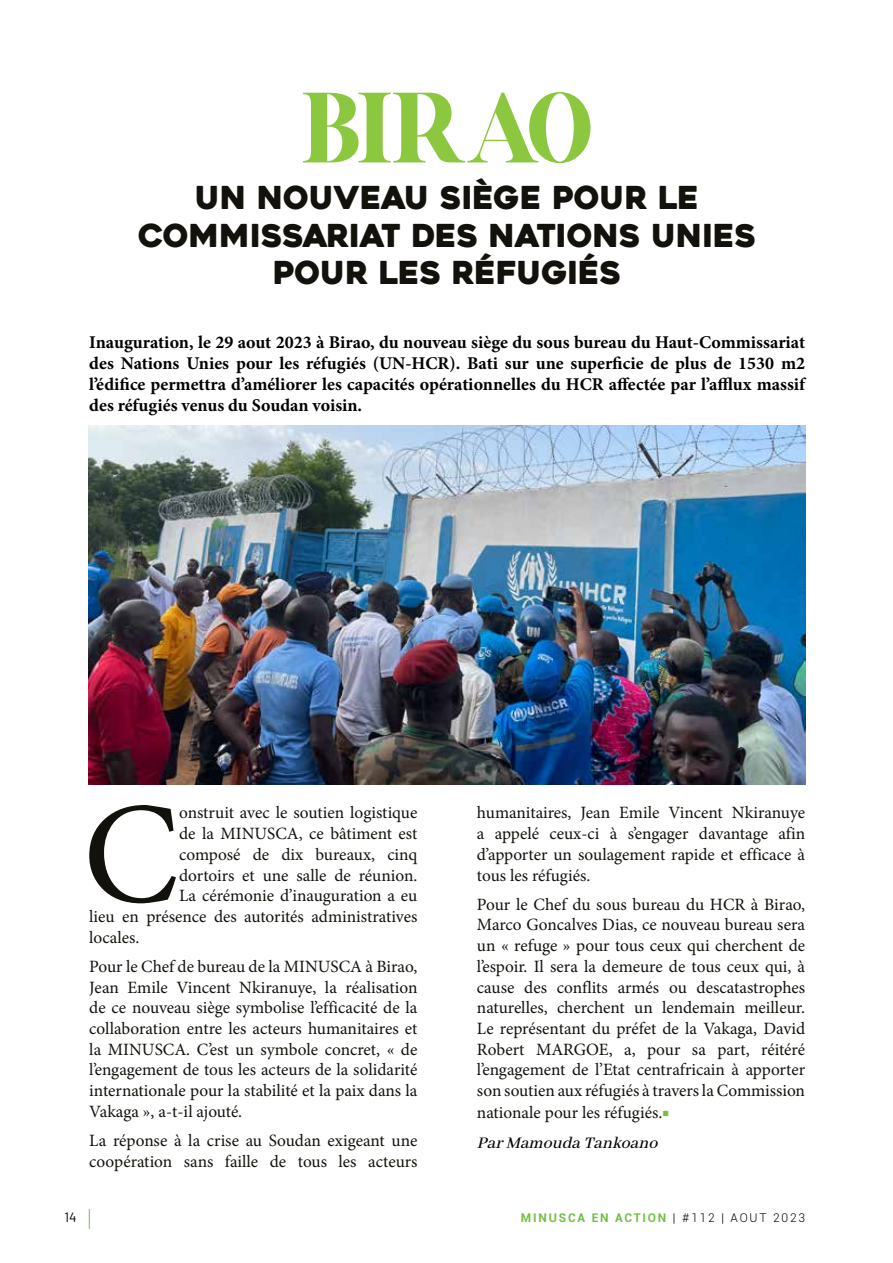
<style>
.page{position:relative;width:893px;height:1263px;background:#fff}
.page>*{position:absolute;margin:0;border:0;box-sizing:border-box;transform-origin:0 0}
.t1{font:144.6px "Mignon";color:#12110c}
.t2{font:90px "AL Nevrada Personal Use Only";color:#8cc740}
.t3{font:31.5px/37.8px "Heavitas";color:#12110c;text-align:center}
.t4{font:700 18px/21px "Mignon";color:#000;text-align:justify}
.t5{font:italic 500 18px "Abhaya Libre";color:#000}
.t6{font:17.25px/20.7px "Mignon";color:#12110c;text-align:justify}
.t7{font:13.5px "Barlow";color:#000}
.t8{font:700 12px "Roboto";letter-spacing:.15em;color:#72bf44}
.s1{font-family:"Minion Pro";font-size:18px;color:#72bf44}
.s2{font-weight:300;color:#000}
</style>
<div class="page">
<svg style="left:89px;top:1209px;width:1px;height:20px"></svg>
<img style="left:89px;top:425px;width:716px;height:359px">
<h2 class="t2" style="left:303px;top:79px;width:290px">BIRAO</h2>
<h3 class="t3" style="left:138px;top:179px;width:619px">UN NOUVEAU SIÈGE POUR LE<br>COMMISSARIAT DES NATIONS UNIES<br>POUR LES RÉFUGIÉS</h3>
<p class="t4" style="left:89px;top:331px;width:717px">Inauguration, le 29 aout 2023 à Birao, du nouveau siège du sous bureau du Haut-Commissariat des Nations Unies pour les réfugiés (UN-HCR). Bati sur une superficie de plus de 1530 m2 l’édifice permettra d’améliorer les capacités opérationnelles du HCR affectée par l’afflux massif des réfugiés venus du Soudan voisin.</p>
<h1 class="t1" style="left:83px;top:758px;width:98px">C</h1>
<p class="t6" style="left:179px;top:803px;width:240px">onstruit avec le soutien logistique</p>
<p class="t6" style="left:179px;top:823px;width:240px">de la MINUSCA, ce bâtiment est</p>
<p class="t6" style="left:179px;top:844px;width:240px">composé de dix bureaux, cinq</p>
<p class="t6" style="left:179px;top:865px;width:240px">dortoirs et une salle de réunion.</p>
<p class="t6" style="left:179px;top:885px;width:240px">La cérémonie d’inauguration a eu</p>
<p class="t6" style="left:89px;top:906px;width:330px">lieu en présence des autorités administratives</p>
<p class="t6" style="left:89px;top:927px;width:52px">locales.</p>
<p class="t6" style="left:89px;top:956px;width:330px">Pour le Chef de bureau de la MINUSCA à Birao, Jean Emile Vincent Nkiranuye, la réalisation de ce nouveau siège symbolise l’efficacité de la collaboration entre les acteurs humanitaires et la MINUSCA. C’est un symbole concret, « de l’engagement de tous les acteurs de la solidarité internationale pour la stabilité et la paix dans la Vakaga », a-t-il ajouté.</p>
<p class="t6" style="left:89px;top:1130px;width:330px">La réponse à la crise au Soudan exigeant une coopération sans faille de tous les acteurs</p>
<p class="t6" style="left:477px;top:803px;width:330px">humanitaires, Jean Emile Vincent Nkiranuye a appelé ceux-ci à s’engager davantage afin d’apporter un soulagement rapide et efficace à tous les réfugiés.</p>
<p class="t6" style="left:477px;top:894px;width:330px">Pour le Chef du sous bureau du HCR à Birao, Marco Goncalves Dias, ce nouveau bureau sera un « refuge » pour tous ceux qui cherchent de l’espoir. Il sera la demeure de tous ceux qui, à cause des conflits armés ou descatastrophes naturelles, cherchent un lendemain meilleur.<br>Le représentant du préfet de la Vakaga, David Robert MARGOE, a, pour sa part, réitéré l’engagement de l’Etat centrafricain à apporter son soutien aux réfugiés à travers la Commission nationale pour les réfugiés.<span class="s1">■</span></p>
<p class="t5" style="left:477px;top:1133px;width:187px">ParMamoudaTankoano</p>
<p class="t7" style="left:64px;top:1209px;width:14px">14</p>
<p class="t8" style="left:521px;top:1209px;width:286px">MINUSCA EN ACTION <span class="s2">| #112 | AOUT 2023</span></p>
</div>
